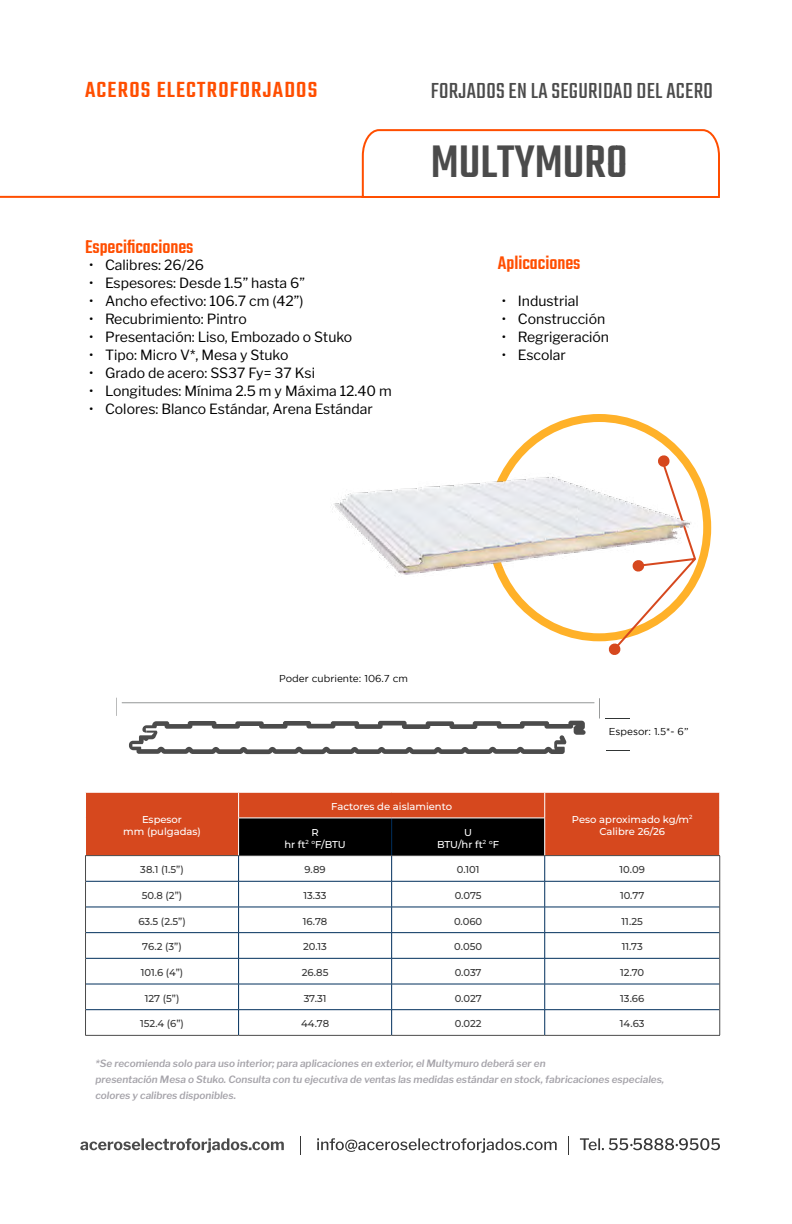
<style>
.page{position:relative;width:792px;height:1224px;background:#fff}
.page>*{position:absolute;margin:0;border:0;box-sizing:border-box;transform-origin:0 0}
.t1{font:500 50px "Teko";color:#4b4b4b}
.t2{font:24px "Teko";letter-spacing:.01em;color:#4b4b4b}
.t3{font:500 24px "Teko";letter-spacing:.05em;color:#ff4e00}
.t4{font:500 20px "Teko";color:#ff4e00}
.t5{font:14px "Libre Franklin";color:#000}
.t6{font:italic 600 10px/16px "Libre Franklin";color:#a6a4aa}
.t7{font:500 10px "Montserrat";color:#373737}
.t8{font:500 10px/12px "Montserrat";color:#fff;text-align:center}
.t9{font:10px "Gotham";color:#000}
</style>
<div class="page">
<svg style="left:80px;top:1138px;width:204px;height:15px"></svg>
<svg style="left:317px;top:1138px;width:240px;height:15px"></svg>
<svg style="left:580px;top:1138px;width:140px;height:12px"></svg>
<svg style="left:300px;top:1136px;width:1px;height:18px"></svg>
<svg style="left:568px;top:1136px;width:1px;height:18px"></svg>
<div style="left:86px;top:793px;width:633px;height:62px;background:#d6481e"></div>
<hr style="left:86px;top:881px;width:153px;height:1px;background:#002f5c">
<hr style="left:545px;top:881px;width:175px;height:1px;background:#002f5c">
<hr style="left:86px;top:907px;width:153px;height:1px;background:#002f5c">
<hr style="left:545px;top:907px;width:175px;height:1px;background:#002f5c">
<hr style="left:86px;top:932px;width:153px;height:1px;background:#002f5c">
<hr style="left:545px;top:932px;width:175px;height:1px;background:#002f5c">
<svg style="left:238px;top:793px;width:307px;height:242px"></svg>
<hr style="left:238px;top:818px;width:1px;height:37px;background:#fff">
<hr style="left:544px;top:818px;width:1px;height:37px;background:#fff">
<svg style="left:719px;top:792px;width:1px;height:26px"></svg>
<hr style="left:238px;top:818px;width:154px;height:1px;background:#fff">
<hr style="left:392px;top:818px;width:153px;height:1px;background:#fff">
<hr style="left:86px;top:958px;width:153px;height:1px;background:#002f5c">
<hr style="left:239px;top:958px;width:153px;height:1px;background:#002f5c">
<hr style="left:392px;top:958px;width:153px;height:1px;background:#002f5c">
<hr style="left:545px;top:958px;width:175px;height:1px;background:#002f5c">
<hr style="left:86px;top:984px;width:153px;height:1px;background:#002f5c">
<hr style="left:239px;top:984px;width:153px;height:1px;background:#002f5c">
<hr style="left:392px;top:984px;width:153px;height:1px;background:#002f5c">
<hr style="left:545px;top:984px;width:175px;height:1px;background:#002f5c">
<hr style="left:86px;top:1009px;width:153px;height:1px;background:#002f5c">
<hr style="left:239px;top:1009px;width:153px;height:1px;background:#002f5c">
<hr style="left:392px;top:1009px;width:153px;height:1px;background:#002f5c">
<hr style="left:545px;top:1009px;width:175px;height:1px;background:#002f5c">
<hr style="left:85px;top:855px;width:154px;height:1px;background:#4b4b4b">
<hr style="left:239px;top:855px;width:153px;height:1px;background:#4b4b4b">
<hr style="left:392px;top:855px;width:153px;height:1px;background:#4b4b4b">
<hr style="left:545px;top:855px;width:175px;height:1px;background:#4b4b4b">
<svg style="left:85px;top:856px;width:1px;height:179px"></svg>
<svg style="left:719px;top:856px;width:1px;height:179px"></svg>
<hr style="left:85px;top:1035px;width:154px;height:1px;background:#4b4b4b">
<hr style="left:239px;top:1035px;width:153px;height:1px;background:#4b4b4b">
<hr style="left:392px;top:1035px;width:153px;height:1px;background:#4b4b4b">
<hr style="left:545px;top:1035px;width:175px;height:1px;background:#4b4b4b">
<svg style="left:0;top:129px;width:720px;height:69px"></svg>
<svg style="left:608px;top:611px;width:68px;height:44px"></svg>
<svg style="left:121px;top:698px;width:509px;height:56px"></svg>
<img style="left:332px;top:414px;width:370px;height:197px">
<h2 class="t3" style="left:85px;top:75px;width:234px">ACEROS ELECTROFORJADOS</h2>
<h2 class="t2" style="left:431px;top:78px;width:284px">FORJADOS EN LA SEGURIDAD DEL ACERO</h2>
<h3 class="t4" style="left:85px;top:235px;width:110px">Especificaciones</h3>
<p class="t5" style="left:89px;top:254px;width:117px">• Calibres: 26/26</p>
<p class="t5" style="left:89px;top:272px;width:218px">• Espesores: Desde 1.5” hasta 6”</p>
<p class="t5" style="left:89px;top:290px;width:216px">• Ancho efectivo: 106.7 cm (42”)</p>
<p class="t5" style="left:89px;top:308px;width:159px">• Recubrimiento: Pintro</p>
<p class="t5" style="left:89px;top:326px;width:265px">• Presentación: Liso, Embozado o Stuko</p>
<p class="t5" style="left:89px;top:344px;width:201px">• Tipo: Micro V*, Mesa y Stuko</p>
<p class="t5" style="left:89px;top:362px;width:228px">• Grado de acero: SS37 Fy= 37 Ksi</p>
<p class="t5" style="left:89px;top:380px;width:304px">• Longitudes: Mínima 2.5 m y Máxima 12.40 m</p>
<p class="t5" style="left:89px;top:398px;width:285px">• Colores: Blanco Estándar, Arena Estándar</p>
<h1 class="t1" style="left:431px;top:133px;width:198px">MULTYMURO</h1>
<h3 class="t4" style="left:498px;top:251px;width:84px">Aplicaciones</h3>
<p class="t5" style="left:502px;top:290px;width:78px">• Industrial</p>
<p class="t5" style="left:502px;top:308px;width:105px">• Construcción</p>
<p class="t5" style="left:502px;top:326px;width:109px">• Regrigeración</p>
<p class="t5" style="left:502px;top:344px;width:65px">• Escolar</p>
<p class="t9" style="left:279px;top:673px;width:130px">Poder cubriente: 106.7 cm</p>
<p class="t9" style="left:609px;top:726px;width:81px">Espesor: 1.5*- 6”</p>
<p class="t8" style="left:123px;top:813px;width:79px">Espesor<br>mm (pulgadas)</p>
<p class="t8" style="left:331px;top:800px;width:122px">Factores de aislamiento</p>
<p class="t8" style="left:572px;top:813px;width:122px">Peso aproximado kg/m<sup>2</sup></p>
<p class="t8" style="left:311px;top:826px;width:9px">R</p>
<p class="t8" style="left:599px;top:825px;width:67px">Calibre 26/26</p>
<p class="t8" style="left:284px;top:838px;width:63px">hr ft<sup>2</sup> <sup>o</sup>F/BTU</p>
<p class="t8" style="left:437px;top:826px;width:64px">U<br>BTU/hr ft<sup>2</sup> °F</p>
<p class="t7" style="left:140px;top:863px;width:45px">38.1 (1.5”)</p>
<p class="t7" style="left:305px;top:863px;width:23px">9.89</p>
<p class="t7" style="left:457px;top:863px;width:24px">0.101</p>
<p class="t7" style="left:620px;top:863px;width:27px">10.09</p>
<p class="t7" style="left:142px;top:888px;width:42px">50.8 (2”)</p>
<p class="t7" style="left:304px;top:888px;width:25px">13.33</p>
<p class="t7" style="left:455px;top:888px;width:28px">0.075</p>
<p class="t7" style="left:620px;top:888px;width:26px">10.77</p>
<p class="t7" style="left:138px;top:914px;width:49px">63.5 (2.5”)</p>
<p class="t7" style="left:303px;top:914px;width:26px">16.78</p>
<p class="t7" style="left:454px;top:914px;width:30px">0.060</p>
<p class="t7" style="left:622px;top:914px;width:23px">11.25</p>
<p class="t7" style="left:142px;top:940px;width:41px">76.2 (3”)</p>
<p class="t7" style="left:303px;top:940px;width:25px">20.13</p>
<p class="t7" style="left:454px;top:940px;width:29px">0.050</p>
<p class="t7" style="left:622px;top:940px;width:23px">11.73</p>
<p class="t7" style="left:141px;top:965px;width:44px">101.6 (4”)</p>
<p class="t7" style="left:302px;top:965px;width:28px">26.85</p>
<p class="t7" style="left:455px;top:965px;width:28px">0.037</p>
<p class="t7" style="left:620px;top:965px;width:26px">12.70</p>
<p class="t7" style="left:145px;top:991px;width:36px">127 (5”)</p>
<p class="t7" style="left:304px;top:991px;width:24px">37.31</p>
<p class="t7" style="left:455px;top:991px;width:29px">0.027</p>
<p class="t7" style="left:620px;top:991px;width:25px">13.66</p>
<p class="t7" style="left:140px;top:1017px;width:45px">152.4 (6”)</p>
<p class="t7" style="left:301px;top:1017px;width:29px">44.78</p>
<p class="t7" style="left:455px;top:1017px;width:28px">0.022</p>
<p class="t7" style="left:620px;top:1017px;width:26px">14.63</p>
<p class="t6" style="left:96px;top:1054px;width:570px">*Se recomienda solo para uso interior; para aplicaciones en exterior, el Multymuro deberá ser en<br>presentación Mesa o Stuko. Consulta con tu ejecutiva de ventas las medidas estándar en stock, fabricaciones especiales, colores y calibres disponibles.</p>
</div>
